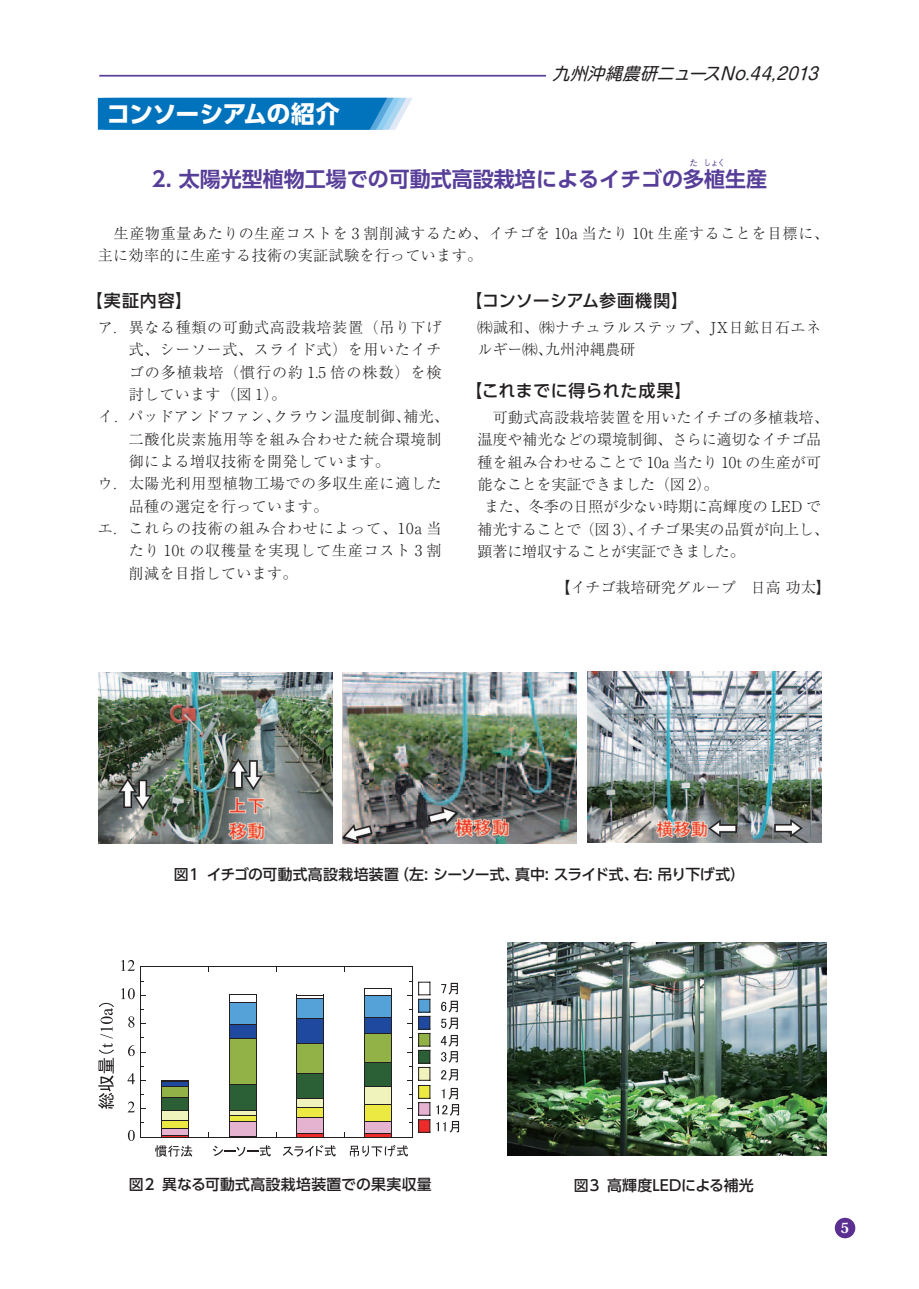
<style>
.page{position:relative;width:919px;height:1289px;background:#fff}
.page>*{position:absolute;margin:0;border:0;box-sizing:border-box;transform-origin:0 0}
.t1{font:700 24px "UD Shin Go Pro";letter-spacing:-.025em;color:#fff}
.t2{font:700 21px "UD Shin Go Pro De";color:#573e99}
.t3{font:500 16.95px "UD Shin Go Pro";letter-spacing:.02em;color:#231f20}
.t4{font:italic 16.95px "Shin M Go Pr 6 N";color:#231f20}
.t5{font:300 15px/22px "Ryumin Pr 6";letter-spacing:.025em;color:#231f20}
.t6{font:300 15px "Ryumin Pr 6";letter-spacing:.045em;color:#231f20}
.t7{font:300 15px "Ryumin Pr 6";letter-spacing:.055em;color:#231f20}
.t8{font:300 15px "Ryumin Pr 6";letter-spacing:-.01em;color:#231f20}
.t9{font:300 15px "Ryumin Pr 6";color:#231f20}
.t10{font:300 15px "Ryumin Pr 6";letter-spacing:.005em;color:#231f20}
.t11{font:300 15px "Ryumin Pr 6";letter-spacing:-.005em;color:#231f20}
.t12{font:300 15px "Ryumin Pr 6";letter-spacing:.065em;color:#231f20}
.t13{font:300 15px "Ryumin Pr 6";letter-spacing:-.015em;color:#231f20}
.t14{font:500 14.85px "UD Shin Go Pro";letter-spacing:-.03em;color:#231f20}
.t15{font:500 14.85px "UD Shin Go Pro";color:#231f20}
.t16{font:800 13.8px "Koz Min Pro";color:#fff}
.t17{font:700 8.55px "UD Shin Go Pro De";color:#573e99;scale:.8 1}
.t18{font:700 8.55px "UD Shin Go Pro De";color:#573e99}
</style>
<div class="page">
<svg style="left:161px;top:1080px;width:28px;height:56px;background:#808c60"></svg>
<div style="left:229px;top:1038px;width:27px;height:47px;background:#92b247"></div>
<hr style="left:229px;top:1038px;width:1px;height:47px;background:#231f20">
<hr style="left:256px;top:1038px;width:1px;height:47px;background:#231f20">
<svg style="left:229px;top:1084px;width:28px;height:52px"></svg>
<svg style="left:229px;top:994px;width:28px;height:45px"></svg>
<div style="left:297px;top:1043px;width:27px;height:30px;background:#92b247"></div>
<hr style="left:296px;top:1042px;width:1px;height:31px;background:#231f20">
<hr style="left:323px;top:1042px;width:1px;height:31px;background:#231f20">
<svg style="left:296px;top:1073px;width:28px;height:63px;background:#898a65"></svg>
<svg style="left:296px;top:994px;width:28px;height:49px"></svg>
<svg style="left:364px;top:988px;width:28px;height:148px;background:#809477"></svg>
<svg style="left:407px;top:981px;width:4px;height:142px"></svg>
<hr style="left:411px;top:966px;width:1px;height:171px;background:#231f20">
<hr style="left:140px;top:1136px;width:272px;height:1px;background:#231f20">
<hr style="left:140px;top:966px;width:272px;height:1px;background:#231f20">
<svg style="left:121px;top:960px;width:25px;height:180px"></svg>
<svg style="left:98px;top:1002px;width:16px;height:106px"></svg>
<svg style="left:418px;top:981px;width:12px;height:152px"></svg>
<svg style="left:436px;top:1087px;width:23px;height:45px"></svg>
<svg style="left:441px;top:1069px;width:17px;height:11px"></svg>
<svg style="left:441px;top:1000px;width:17px;height:62px"></svg>
<svg style="left:441px;top:982px;width:17px;height:12px"></svg>
<svg style="left:155px;top:1145px;width:37px;height:11px"></svg>
<svg style="left:213px;top:1145px;width:58px;height:11px"></svg>
<svg style="left:282px;top:1145px;width:53px;height:11px"></svg>
<svg style="left:350px;top:1145px;width:58px;height:11px"></svg>
<svg style="left:98px;top:98px;width:314px;height:32px;background:#137ec1"></svg>
<hr style="left:99px;top:75px;width:447px;height:2px;background:#573e99">
<div style="left:834px;top:1217px;width:21px;height:21px;background:#5b2e91;border-radius:50%"></div>
<img style="left:98px;top:673px;width:234px;height:170px">
<img style="left:587px;top:672px;width:234px;height:170px">
<img style="left:343px;top:673px;width:233px;height:170px">
<img style="left:507px;top:942px;width:319px;height:213px">
<h1 class="t1" style="left:106px;top:94px;width:235px">コンソーシアムの紹介</h1>
<p class="t4" style="left:552px;top:60px;width:273px">九州沖縄農研ニュースNo.44,2013</p>
<p class="t18" style="left:689px;top:156px;width:10px">た</p>
<p class="t17" style="left:704px;top:156px;width:28px">しょく</p>
<h2 class="t2" style="left:152px;top:162px;width:616px">2. 太陽光型植物工場での可動式高設栽培によるイチゴの多植生産</h2>
<p class="t5" style="left:98px;top:221px;width:732px;text-indent:16px">生産物重量あたりの生産コストを 3 割削減するため、イチゴを 10a 当たり 10t 生産することを目標に、主に効率的に生産する技術の実証試験を行っています。</p>
<p class="t3" style="left:86px;top:287px;width:108px">【実証内容】</p>
<p class="t3" style="left:465px;top:287px;width:224px">【コンソーシアム参画機関】</p>
<p class="t6" style="left:98px;top:315px;width:345px">ア．異なる種類の可動式高設栽培装置（吊り下げ</p>
<p class="t6" style="left:129px;top:338px;width:314px">式、シーソー式、スライド式）を用いたイチ</p>
<p class="t12" style="left:129px;top:360px;width:314px">ゴの多植栽培（慣行の約 1.5 倍の株数）を検</p>
<p class="t5" style="left:129px;top:382px;width:159px">討しています（図 1）。</p>
<p class="t5" style="left:98px;top:405px;width:352px">イ．パッドアンドファン、クラウン温度制御、補光、</p>
<p class="t6" style="left:129px;top:427px;width:314px">二酸化炭素施用等を組み合わせた統合環境制</p>
<p class="t5" style="left:129px;top:449px;width:262px">御による増収技術を開発しています。</p>
<p class="t6" style="left:98px;top:472px;width:345px">ウ．太陽光利用型植物工場での多収生産に適した</p>
<p class="t5" style="left:129px;top:494px;width:201px">品種の選定を行っています。</p>
<p class="t7" style="left:98px;top:516px;width:345px">エ．これらの技術の組み合わせによって、10a 当</p>
<p class="t7" style="left:129px;top:539px;width:314px">たり 10t の収穫量を実現して生産コスト 3 割</p>
<p class="t5" style="left:129px;top:561px;width:170px">削減を目指しています。</p>
<p class="t5" style="left:477px;top:315px;width:345px">㈱誠和、㈱ナチュラルステップ、JX日鉱日石エネルギー㈱､九州沖縄農研</p>
<p class="t3" style="left:465px;top:377px;width:228px">【これまでに得られた成果】</p>
<p class="t5" style="left:477px;top:405px;width:352px">　可動式高設栽培装置を用いたイチゴの多植栽培、</p>
<p class="t9" style="left:477px;top:428px;width:345px">温度や補光などの環境制御、さらに適切なイチゴ品</p>
<p class="t10" style="left:477px;top:450px;width:345px">種を組み合わせることで 10a 当たり 10t の生産が可</p>
<p class="t13" style="left:477px;top:473px;width:242px">能なことを実証できました（図 2）。</p>
<p class="t11" style="left:484px;top:495px;width:338px">また、冬季の日照が少ない時期に高輝度の LED で</p>
<p class="t8" style="left:477px;top:517px;width:352px">補光することで（図 3）、イチゴ果実の品質が向上し、</p>
<p class="t8" style="left:477px;top:539px;width:269px">顕著に増収することが実証できました。</p>
<p class="t9" style="left:555px;top:575px;width:276px">【イチゴ栽培研究グループ　日高 功太】</p>
<p class="t14" style="left:174px;top:862px;width:572px">図１ イチゴの可動式高設栽培装置（左: シーソー式、真中: スライド式、右: 吊り下げ式）</p>
<p class="t15" style="left:129px;top:1172px;width:304px">図２ 異なる可動式高設栽培装置での果実収量</p>
<p class="t15" style="left:573px;top:1172px;width:181px">図３ 高輝度LEDによる補光</p>
<p class="t16" style="left:840px;top:1217px;width:10px">5</p>
</div>
